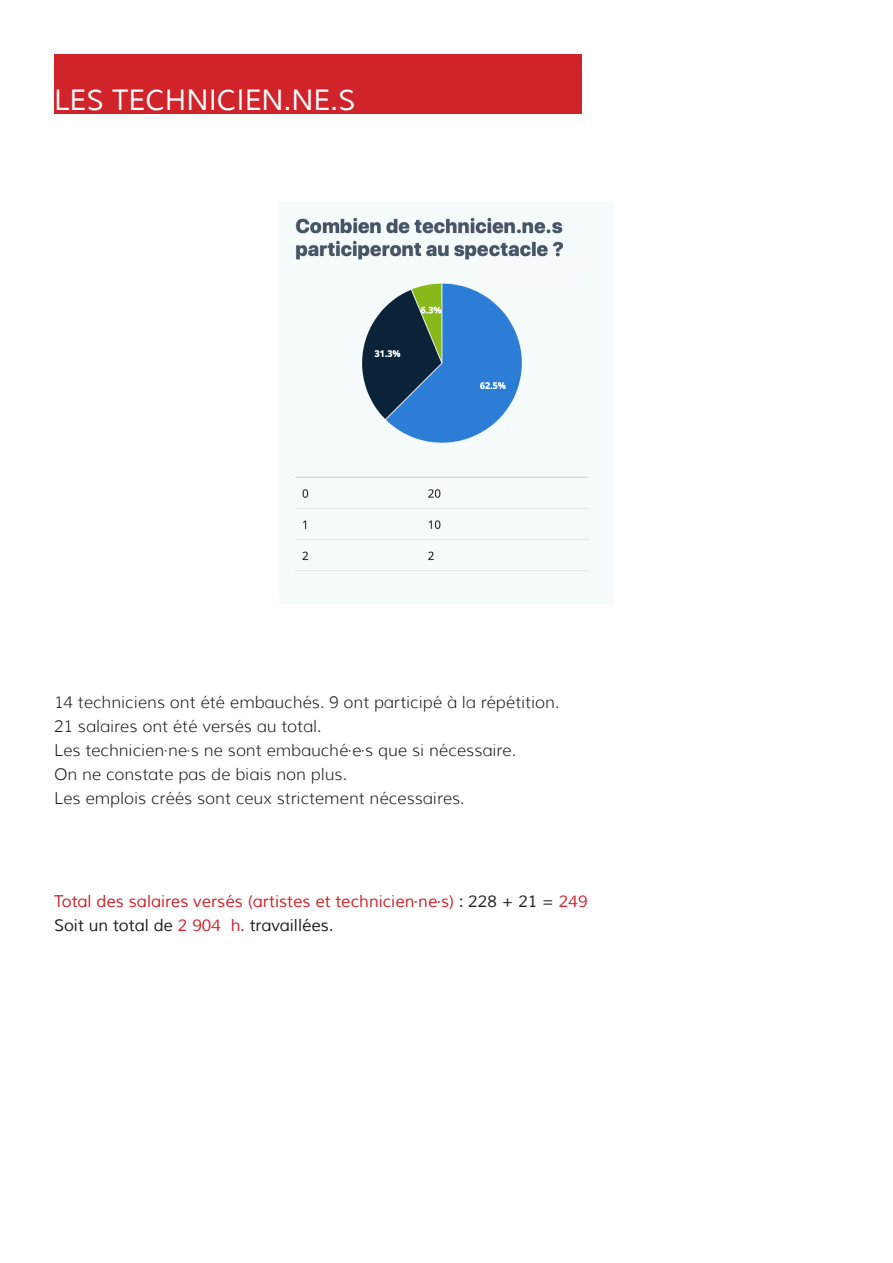
<style>
.page{position:relative;width:893px;height:1263px;background:#fff}
.page>*{position:absolute;margin:0;border:0;box-sizing:border-box;transform-origin:0 0}
.t1{font:28.5px "Muli";color:#fff}
.t2{font:300 16.5px "Muli";color:#231f20}
.t3{font:16.5px "Muli";color:#d1232a}
.t4{font:16.5px "Muli";color:#231f20}
.s1{color:#231f20}
.s2{color:#d1232a}
</style>
<div class="page">
<img style="left:295px;top:217px;width:294px;height:355px">
<div style="left:476px;top:259px;width:107px;height:26px;background:#f6fafd"></div>
<div style="left:54px;top:54px;width:527px;height:60px;background:#d1232a"></div>
<p class="t1" style="left:54px;top:82px;width:303px">LES TECHNICIEN.NE.S</p>
<p class="t2" style="left:54px;top:692px;width:507px">14 techniciens ont été embauchés. 9 ont participé à la répétition.</p>
<p class="t2" style="left:54px;top:716px;width:269px">21 salaires ont été versés au total.</p>
<p class="t2" style="left:54px;top:740px;width:464px">Les technicien·ne·s ne sont embauché·e·s que si nécessaire.</p>
<p class="t2" style="left:54px;top:764px;width:295px">On ne constate pas de biais non plus.</p>
<p class="t2" style="left:54px;top:788px;width:412px">Les emplois créés sont ceux strictement nécessaires.</p>
<p class="t3" style="left:54px;top:891px;width:535px">Total des salaires versés (artistes et technicien·ne·s) <span class="s1">: 228 + 21 =</span> 249</p>
<p class="t4" style="left:54px;top:915px;width:281px">Soit un total de <span class="s2">2 904 h.</span> travaillées.</p>
</div>
